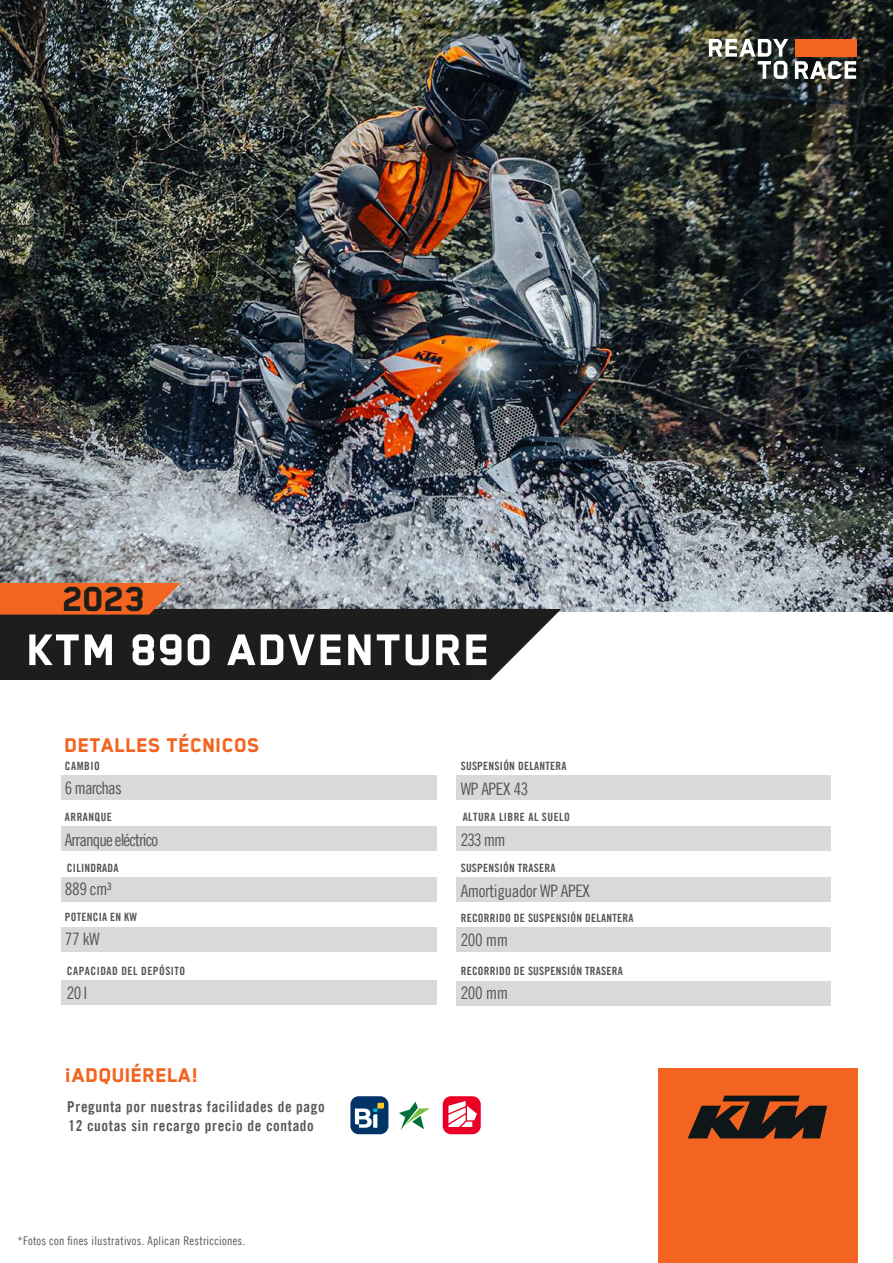
<style>
.page{position:relative;width:893px;height:1263px;background:#fff}
.page>*{position:absolute;margin:0;border:0;box-sizing:border-box;transform-origin:0 0}
.t1{font:800 51px "Blender Pro";letter-spacing:.025em;color:#fff}
.t2{font:800 40.05px "Blender Pro";color:#1d1d1b}
.t3{font:800 22.95px "Blender Pro";letter-spacing:.01em;color:#f36421}
.t4{font:17.25px "Trade Gothic LT Com Cn 18";letter-spacing:-.025em;color:#575756}
.t5{font:17.25px "Trade Gothic LT Com Cn 18";letter-spacing:-.055em;color:#575756}
.t6{font:17.25px "Trade Gothic LT Com Cn 18";letter-spacing:-.05em;color:#575756}
.t7{font:15px/19.2px "Trade Gothic LT Com Bd Cn 20";letter-spacing:.04em;color:#575756}
.t8{font:12px "Trade Gothic LT Com Cn 18";letter-spacing:.02em;color:#575756}
.t9{font:11.4px "Trade Gothic LT Com Bd Cn 20";letter-spacing:.02em;color:#575756}
.t10{font:11.4px "Trade Gothic LT Com Bd Cn 20";letter-spacing:.04em;color:#575756}
</style>
<div class="page">
<img style="left:0;top:0;width:893px;height:611px">
<svg style="left:709px;top:39px;width:79px;height:40px"></svg>
<div style="left:795px;top:39px;width:61px;height:18px;background:#f36421"></div>
<svg style="left:795px;top:61px;width:61px;height:18px"></svg>
<svg style="left:0;top:583px;width:561px;height:97px;background:#534741"></svg>
<div style="left:61px;top:775px;width:375px;height:25px;background:#d9d9d9"></div>
<div style="left:61px;top:826px;width:375px;height:24px;background:#d9d9d9"></div>
<div style="left:61px;top:877px;width:375px;height:24px;background:#d9d9d9"></div>
<div style="left:61px;top:928px;width:375px;height:24px;background:#d9d9d9"></div>
<div style="left:457px;top:775px;width:374px;height:25px;background:#d9d9d9"></div>
<div style="left:457px;top:826px;width:374px;height:24px;background:#d9d9d9"></div>
<div style="left:457px;top:877px;width:374px;height:24px;background:#d9d9d9"></div>
<div style="left:457px;top:928px;width:374px;height:24px;background:#d9d9d9"></div>
<div style="left:61px;top:980px;width:375px;height:25px;background:#d9d9d9"></div>
<div style="left:457px;top:981px;width:374px;height:24px;background:#d9d9d9"></div>
<div style="left:443px;top:1096px;width:38px;height:38px;background:#ea0026;border-radius:8px"></div>
<div style="left:350px;top:1096px;width:38px;height:38px;background:#003467;border-radius:8px"></div>
<div style="left:658px;top:1068px;width:199px;height:195px;background:#f36421"></div>
<svg style="left:688px;top:1095px;width:139px;height:43px"></svg>
<svg style="left:355px;top:1103px;width:29px;height:25px"></svg>
<svg style="left:399px;top:1102px;width:31px;height:28px"></svg>
<svg style="left:448px;top:1101px;width:29px;height:26px"></svg>
<h2 class="t2" style="left:63px;top:577px;width:84px">2023</h2>
<h1 class="t1" style="left:27px;top:622px;width:465px">KTM 890 ADVENTURE</h1>
<h3 class="t3" style="left:65px;top:733px;width:196px">DETALLES TÉCNICOS</h3>
<p class="t9" style="left:65px;top:759px;width:36px">CAMBIO</p>
<h3 class="t6" style="left:65px;top:777px;width:58px">6 marchas</h3>
<p class="t10" style="left:65px;top:810px;width:49px">ARRANQUE</p>
<h3 class="t5" style="left:65px;top:830px;width:95px">Arranque eléctrico</h3>
<p class="t9" style="left:67px;top:861px;width:53px">CILINDRADA</p>
<h3 class="t4" style="left:65px;top:879px;width:48px">889 cm³</h3>
<h3 class="t4" style="left:65px;top:928px;width:36px">77 kW</h3>
<p class="t9" style="left:65px;top:910px;width:74px">POTENCIA EN KW</p>
<p class="t9" style="left:461px;top:759px;width:107px">SUSPENSIÓN DELANTERA</p>
<h3 class="t4" style="left:461px;top:779px;width:69px">WP APEX 43</h3>
<h3 class="t4" style="left:461px;top:829px;width:47px">233 mm</h3>
<h3 class="t4" style="left:461px;top:880px;width:131px">Amortiguador WP APEX</h3>
<h3 class="t4" style="left:461px;top:930px;width:49px">200 mm</h3>
<p class="t10" style="left:463px;top:810px;width:109px">ALTURA LIBRE AL SUELO</p>
<p class="t9" style="left:461px;top:861px;width:96px">SUSPENSIÓN TRASERA</p>
<p class="t9" style="left:461px;top:911px;width:174px">RECORRIDO DE SUSPENSIÓN DELANTERA</p>
<p class="t10" style="left:67px;top:963px;width:120px">CAPACIDAD DEL DEPÓSITO</p>
<h3 class="t4" style="left:67px;top:983px;width:22px">20 l</h3>
<h3 class="t4" style="left:461px;top:983px;width:49px">200 mm</h3>
<p class="t9" style="left:461px;top:963px;width:164px">RECORRIDO DE SUSPENSIÓN TRASERA</p>
<h3 class="t3" style="left:65px;top:1063px;width:135px">¡ADQUIÉRELA!</h3>
<h3 class="t7" style="left:67px;top:1097px;width:259px">Pregunta por nuestras facilidades de pago<br>12 cuotas sin recargo precio de contado</h3>
<p class="t8" style="left:18px;top:1233px;width:229px">*Fotos con fines ilustrativos. Aplican Restricciones.</p>
</div>
